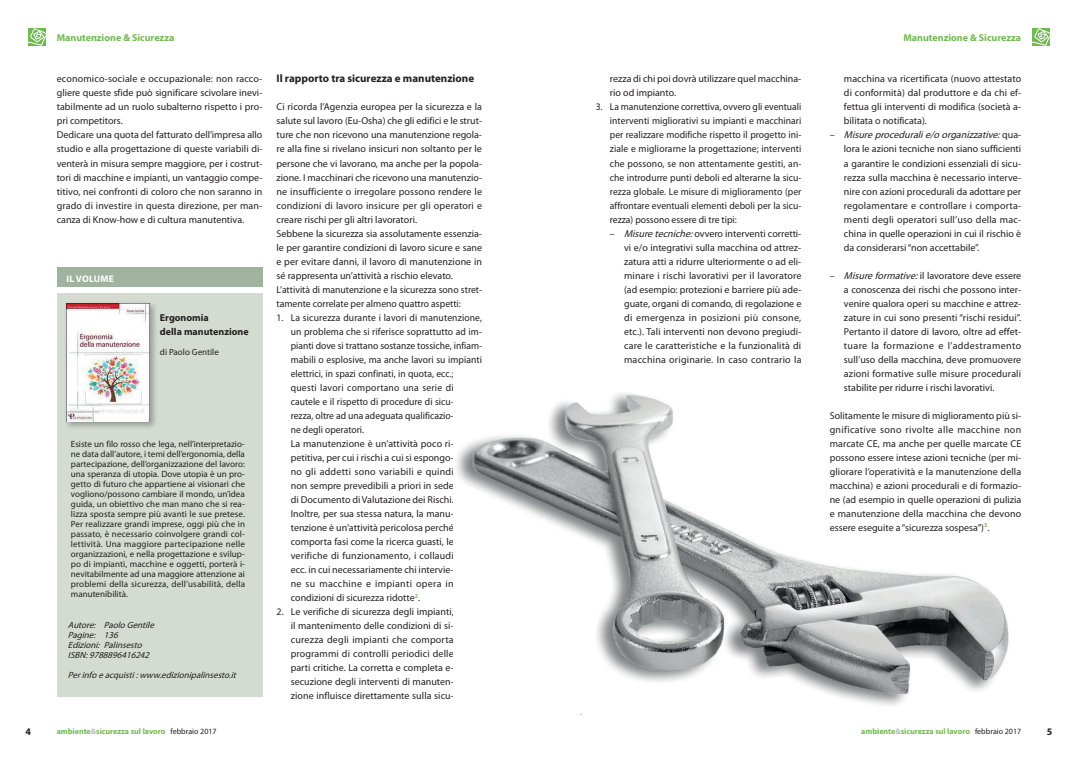
<style>
.page{position:relative;width:1078px;height:766px;background:#fff}
.page>*{position:absolute;margin:0;border:0;box-sizing:border-box;transform-origin:0 0}
.t1{font:700 11px "Myriad Pro";color:#231f20}
.t2{font:10px/14px "Myriad Pro";color:#231f20;text-align:justify}
.t3{font:10px/14px "Myriad Pro";color:#231f20;text-align:justify;scale:.96 1}
.t4{font:700 10px "Myriad Pro";color:#71b853}
.t5{font:700 10px/14px "Myriad Pro";color:#231f20}
.t6{font:700 9.5px "Myriad Pro";letter-spacing:.02em;color:#fff}
.t7{font:9px/10px "Myriad Pro";letter-spacing:.02em;color:#231f20;text-align:justify}
.t8{font:italic 9px/10px "Myriad Pro";color:#231f20}
.t9{font:9px "Myriad Pro";color:#231f20}
.t10{font:700 8px "Myriad Pro";color:#71b853}
.s1{font-style:italic}
.s2{color:#bcbdc0}
.s3{font-weight:400;color:#231f20}
</style>
<div class="page">
<svg style="left:28px;top:28px;width:17px;height:17px"></svg>
<svg style="left:1032px;top:28px;width:17px;height:17px"></svg>
<div style="left:57px;top:292px;width:205px;height:404px;background:#d4dcd2"></div>
<div style="left:58px;top:267px;width:205px;height:19px;background:#9fb39e"></div>
<img style="left:66px;top:303px;width:90px;height:125px">
<img style="left:66px;top:304px;width:84px;height:118px">
<img style="left:456px;top:393px;width:553px;height:322px">
<p class="t4" style="left:57px;top:32px;width:119px">Manutenzione &amp; Sicurezza</p>
<p class="t2" style="left:57px;top:72px;width:207px;text-align:left">economico-sociale e occupazionale: non racco&shy;gliere queste sfide può significare scivolare inevi&shy;tabilmente ad un ruolo subalterno rispetto i pro&shy;pri competitors.<br>Dedicare una quota del fatturato dell’impresa allo studio e alla progettazione di queste variabili di&shy;venterà in misura sempre maggiore, per i costrut&shy;tori di macchine e impianti, un vantaggio compe&shy;titivo, nei confronti di coloro che non saranno in grado di investire in questa direzione, per man&shy;canza di Know-how e di cultura manutentiva.</p>
<p class="t1" style="left:276px;top:72px;width:199px">Il rapporto tra sicurezza e manutenzione</p>
<p class="t2" style="left:276px;top:100px;width:207px;text-align:left">Ci ricorda l’Agenzia europea per la sicurezza e la salute sul lavoro (Eu-Osha) che gli edifici e le strut&shy;ture che non ricevono una manutenzione regola&shy;re alla fine si rivelano insicuri non soltanto per le persone che vi lavorano, ma anche per la popola&shy;zione. I macchinari che ricevono una manutenzio&shy;ne insufficiente o irregolare possono rendere le condizioni di lavoro insicure per gli operatori e creare rischi per gli altri lavoratori.<br>Sebbene la sicurezza sia assolutamente essenzia&shy;le per garantire condizioni di lavoro sicure e sane e per evitare danni, il lavoro di manutenzione in sé rappresenta un’attività a rischio elevato.<br>L’attività di manutenzione e la sicurezza sono stret&shy;tamente correlate per almeno quattro aspetti:</p>
<p class="t3" style="left:291px;top:310px;width:201px;text-align:left;text-indent:-14px">1. La sicurezza durante i lavori di manutenzione, un problema che si riferisce soprattutto ad im&shy;pianti dove si trattano sostanze tossiche, infiam&shy;mabili o esplosive, ma anche lavori su impianti elettrici, in spazi confinati, in quota, ecc.; questi lavori comportano una serie di cautele e il rispetto di procedure di sicu-<br>rezza, oltre ad una adeguata qualificazio-<br>ne degli operatori.<br>La manutenzione è un’attività poco ri&shy;petitiva, per cui i rischi a cui si espongo-<br>no gli addetti sono variabili e quindi<br>non sempre prevedibili a priori in sede<br>di Documento di Valutazione dei Rischi.<br>Inoltre, per sua stessa natura, la manu&shy;tenzione è un’attività pericolosa perché comporta fasi come la ricerca guasti, le verifiche di funzionamento, i collaudi<br>ecc. in cui necessariamente chi intervie-<br>ne su macchine e impianti opera in condizioni di sicurezza ridotte<sup>2</sup>.</p>
<p class="t2" style="left:291px;top:604px;width:165px;text-indent:-14px">2. Le verifiche di sicurezza degli impianti, il mantenimento delle condizioni di si&shy;curezza degli impianti che comporta programmi di controlli periodici delle parti critiche. La corretta e completa e&shy;secuzione degli interventi di manuten&shy;zione influisce direttamente sulla sicu-</p>
<p class="t6" style="left:66px;top:274px;width:49px">IL VOLUME</p>
<p class="t5" style="left:160px;top:310px;width:90px">Ergonomia<br>della manutenzione</p>
<p class="t9" style="left:160px;top:346px;width:60px">di Paolo Gentile</p>
<p class="t7" style="left:71px;top:439px;width:175px">Esiste un filo rosso che lega, nell’interpretazio&shy;ne data dall’autore, i temi dell’ergonomia, della partecipazione, dell’organizzazione del lavoro: una speranza di utopia. Dove utopia è un pro&shy;getto di futuro che appartiene ai visionari che vogliono/possono cambiare il mondo, un’idea guida, un obiettivo che man mano che si rea&shy;lizza sposta sempre più avanti le sue pretese.<br>Per realizzare grandi imprese, oggi più che in passato, è necessario coinvolgere grandi col&shy;lettività. Una maggiore partecipazione nelle organizzazioni, e nella progettazione e svilup&shy;po di impianti, macchine e oggetti, porterà i&shy;nevitabilmente ad una maggiore attenzione ai problemi della sicurezza, dell’usabilità, della manutenibilità.</p>
<p class="t8" style="left:68px;top:620px;width:90px">Autore: PaoloGentile<br>Pagine: 136<br>Edizioni: Palinsesto<br>ISBN:9788896416242</p>
<p class="t8" style="left:68px;top:670px;width:172px">Perinfoeacquisti:www.edizionipalinsesto.it</p>
<p class="t2" style="left:609px;top:72px;width:193px">rezza di chi poi dovrà utilizzare quel macchina&shy;rio od impianto.</p>
<p class="t3" style="left:609px;top:100px;width:201px;text-indent:-14px">3. La manutenzione correttiva, ovvero gli eventuali interventi migliorativi su impianti e macchinari per realizzare modifiche rispetto il progetto ini&shy;ziale e migliorarne la progettazione; interventi che possono, se non attentamente gestiti, an&shy;che introdurre punti deboli ed alterarne la sicu&shy;rezza globale. Le misure di miglioramento (per affrontare eventuali elementi deboli per la sicu&shy;rezza) possono essere di tre tipi:</p>
<p class="t2" style="left:624px;top:226px;width:179px;text-indent:-14px">– <span class="s1">Misuretecniche:</span>ovvero interventi corretti&shy;vi e/o integrativi sulla macchina od attrez&shy;zatura atti a ridurre ulteriormente o ad eli&shy;minare i rischi lavorativi per il lavoratore (ad esempio: protezioni e barriere più ade&shy;guate, organi di comando, di regolazione e di emergenza in posizioni più consone, etc.). Tali interventi non devono pregiudi&shy;care le caratteristiche e la funzionalità di macchina originarie. In caso contrario la</p>
<p class="t4" style="left:903px;top:32px;width:119px">Manutenzione &amp; Sicurezza</p>
<p class="t2" style="left:843px;top:72px;width:179px">macchina va ricertificata (nuovo attestato di conformità) dal produttore e da chi ef&shy;fettua gli interventi di modifica (società a&shy;bilitata o notificata).</p>
<p class="t2" style="left:843px;top:128px;width:179px;text-indent:-14px">– <span class="s1">Misureproceduralie/oorganizzative:</span>q u a - lora le azioni tecniche non siano sufficienti a garantire le condizioni essenziali di sicu&shy;rezza sulla macchina è necessario interve&shy;nire con azioni procedurali da adottare per regolamentare e controllare i comporta&shy;menti degli operatori sull’uso della mac&shy;china in quelle operazioni in cui il rischio è da considerarsi “non accettabile”.</p>
<p class="t2" style="left:843px;top:268px;width:179px;text-indent:-14px">– <span class="s1">Misureformative:</span>il lavoratore deve essere a conoscenza dei rischi che possono inter&shy;venire qualora operi su macchine e attrez&shy;zature in cui sono presenti “rischi residui”.<br>Pertanto il datore di lavoro, oltre ad effet&shy;tuare la formazione e l’addestramento sull’uso della macchina, deve promuovere azioni formative sulle misure procedurali stabilite per ridurre i rischi lavorativi.</p>
<p class="t2" style="left:829px;top:408px;width:193px">Solitamente le misure di miglioramento più si&shy;gnificative sono rivolte alle macchine non marcate CE, ma anche per quelle marcate CE possono essere intese azioni tecniche (per mi&shy;gliorare l’operatività e la manutenzione della macchina) e azioni procedurali e di formazio&shy;ne (ad esempio in quelle operazioni di pulizia e manutenzione della macchina che devono essere eseguite a “sicurezza sospesa”)<sup>3</sup>.</p>
<p class="t10" style="left:57px;top:727px;width:161px">ambiente<span class="s2">&amp;</span>sicurezza sul lavoro <span class="s3">febbraio 2017</span></p>
<p class="t10" style="left:861px;top:727px;width:161px">ambiente<span class="s2">&amp;</span>sicurezza sul lavoro <span class="s3">febbraio 2017</span></p>
<p class="t5" style="left:26px;top:724px;width:7px">4</p>
<p class="t5" style="left:1046px;top:724px;width:7px">5</p>
</div>
